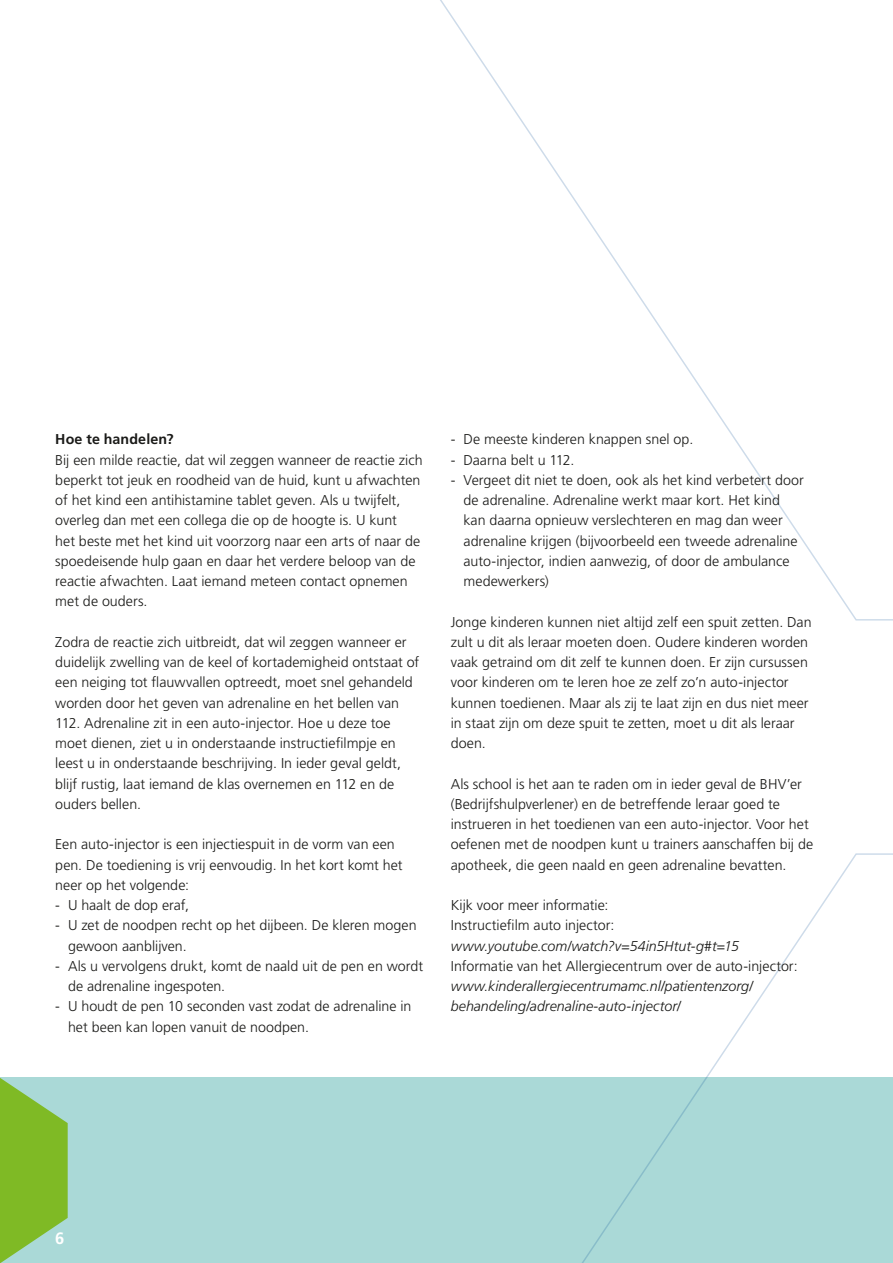
<style>
.page{position:relative;width:893px;height:1263px;background:#fff}
.page>*{position:absolute;margin:0;border:0;box-sizing:border-box;transform-origin:0 0}
.t1{font:700 16.5px "Frutiger LT Std";color:#fff}
.t2{font:300 14.25px/20.2px "Frutiger LT Std";color:#1a1a18}
.t3{font:italic 300 14.25px/20.2px "Frutiger LT Std";color:#1a1a18}
.t4{font:700 14.25px "Frutiger LT Std";letter-spacing:.01em;color:#1a1a18}
</style>
<div class="page">
<div style="left:0;top:1078px;width:893px;height:185px;background:#aad9d7"></div>
<svg style="left:0;top:1078px;width:68px;height:185px"></svg>
<svg style="left:440px;top:0;width:453px;height:621px"></svg>
<svg style="left:484px;top:853px;width:409px;height:410px"></svg>
<p class="t4" style="left:55px;top:431px;width:120px">Hoe te handelen?</p>
<p class="t2" style="left:55px;top:450px;width:369px">Bij een milde reactie, dat wil zeggen wanneer de reactie zich beperkt tot jeuk en roodheid van de huid, kunt u afwachten of het kind een antihistamine tablet geven. Als u twijfelt, overleg dan met een collega die op de hoogte is. U kunt<br>het beste met het kind uit voorzorg naar een arts of naar de spoedeisende hulp gaan en daar het verdere beloop van de reactie afwachten. Laat iemand meteen contact opnemen met de ouders.</p>
<p class="t2" style="left:55px;top:632px;width:366px">Zodra de reactie zich uitbreidt, dat wil zeggen wanneer er duidelijk zwelling van de keel of kortademigheid ontstaat of een neiging tot flauwvallen optreedt, moet snel gehandeld worden door het geven van adrenaline en het bellen van 112. Adrenaline zit in een auto-injector. Hoe u deze toe moet dienen, ziet u in onderstaande instructiefilmpje en leest u in onderstaande beschrijving. In ieder geval geldt, blijf rustig, laat iemand de klas overnemen en 112 en de ouders bellen.</p>
<p class="t2" style="left:55px;top:835px;width:349px">Een auto-injector is een injectiespuit in de vorm van een pen. De toediening is vrij eenvoudig. In het kort komt het neer op het volgende:</p>
<p class="t2" style="left:55px;top:895px;width:135px">- U haalt de dop eraf,</p>
<p class="t2" style="left:68px;top:916px;width:350px;text-indent:-13px">- U zet de noodpen recht op het dijbeen. De kleren mogen gewoon aanblijven.</p>
<p class="t2" style="left:68px;top:956px;width:357px;text-indent:-13px">- Als u vervolgens drukt, komt de naald uit de pen en wordt de adrenaline ingespoten.</p>
<p class="t2" style="left:68px;top:997px;width:345px;text-indent:-13px">- U houdt de pen 10 seconden vast zodat de adrenaline in het been kan lopen vanuit de noodpen.</p>
<p class="t2" style="left:451px;top:430px;width:244px">- De meeste kinderen knappen snel op.</p>
<p class="t2" style="left:451px;top:450px;width:125px">- Daarna belt u 112.</p>
<p class="t2" style="left:463px;top:470px;width:342px;text-indent:-13px">- Vergeet dit niet te doen, ook als het kind verbetert door de adrenaline. Adrenaline werkt maar kort. Het kind kan daarna opnieuw verslechteren en mag dan weer adrenaline krijgen (bijvoorbeeld een tweede adrenaline auto-injector, indien aanwezig, of door de ambulance medewerkers)</p>
<p class="t2" style="left:451px;top:612px;width:362px">Jonge kinderen kunnen niet altijd zelf een spuit zetten. Dan zult u dit als leraar moeten doen. Oudere kinderen worden vaak getraind om dit zelf te kunnen doen. Er zijn cursussen voor kinderen om te leren hoe ze zelf zo’n auto-injector kunnen toedienen. Maar als zij te laat zijn en dus niet meer in staat zijn om deze spuit te zetten, moet u dit als leraar doen.</p>
<p class="t2" style="left:451px;top:774px;width:364px">Als school is het aan te raden om in ieder geval de BHV’er (Bedrijfshulpverlener) en de betreffende leraar goed te instrueren in het toedienen van een auto-injector. Voor het oefenen met de noodpen kunt u trainers aanschaffen bij de apotheek, die geen naald en geen adrenaline bevatten.</p>
<p class="t2" style="left:451px;top:895px;width:165px">Kijk voor meer informatie:<br>Instructiefilm auto injector:</p>
<p class="t3" style="left:451px;top:936px;width:290px">www.youtube.com/watch?v=54in5Htut-g#t=15</p>
<p class="t2" style="left:451px;top:956px;width:348px">Informatie van het Allergiecentrum over de auto-injector:</p>
<p class="t3" style="left:451px;top:976px;width:304px">www.kinderallergiecentrumamc.nl/patientenzorg/ behandeling/adrenaline-auto-injector/</p>
<p class="t1" style="left:55px;top:1228px;width:11px">6</p>
</div>
